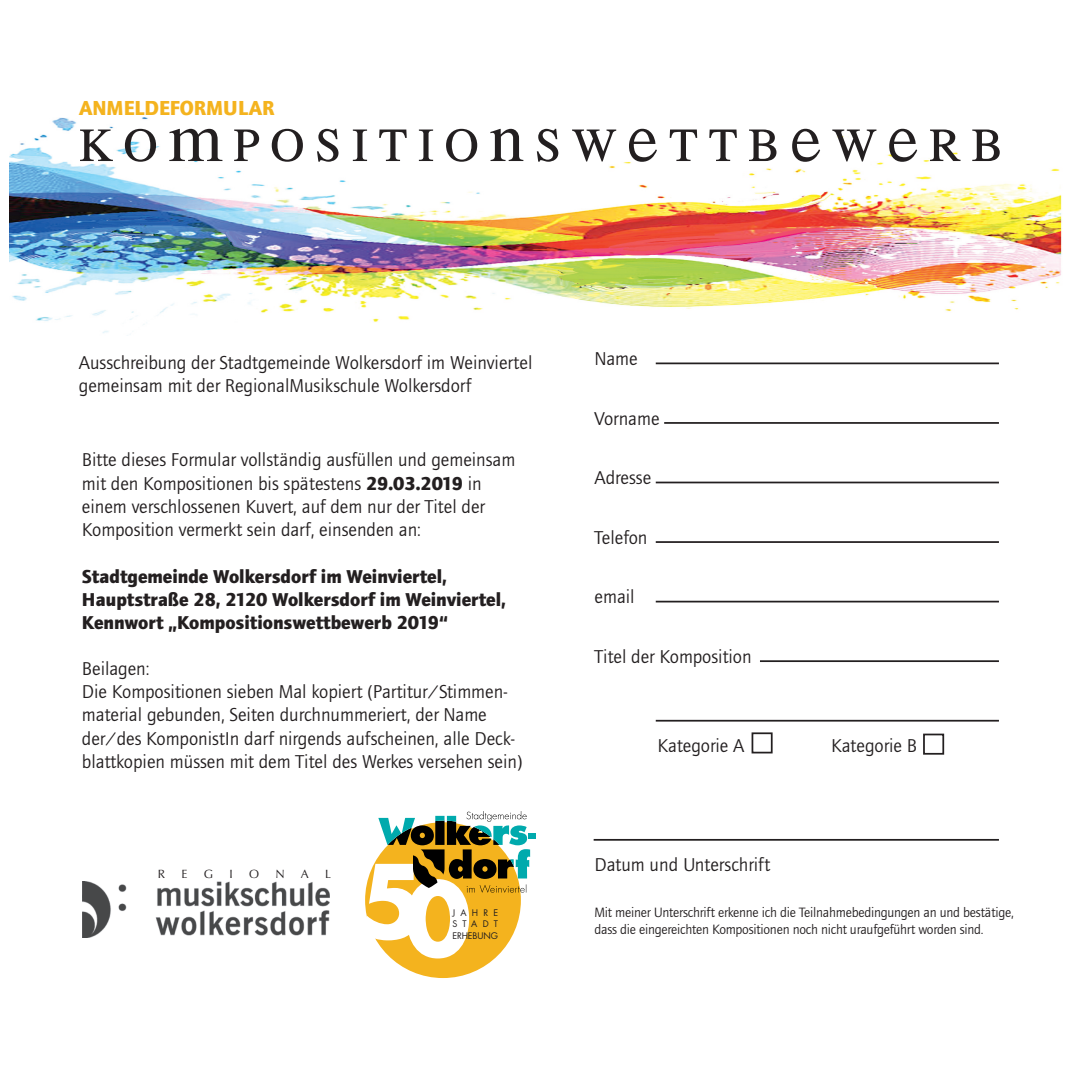
<style>
.page{position:relative;width:1072px;height:1072px;background:#fff}
.page>*{position:absolute;margin:0;border:0;box-sizing:border-box;transform-origin:0 0}
.t1{font:700 97.65px "Futura";color:#fff}
.t2{font:70px "MEAN26 Serif";letter-spacing:.15em;color:#231f20}
.t3{font:700 21px "Foundry Journal";color:#f4b31e}
.t4{font:19.25px/23.1px "Foundry Journal";color:#231f20}
.t5{font:700 19.25px/23.1px "Foundry Journal";color:#231f20}
.t6{font:14px/17.5px "Foundry Journal";letter-spacing:-.015em;color:#231f20}
.t7{font:11.9px "Optima";color:#231f20}
.t8{font:8.92px/11.5px "Futura";letter-spacing:.515em;color:#231f20;text-align:justify}
.s1{font-weight:700}
</style>
<div class="page">
<img style="left:10px;top:117px;width:1052px;height:216px">
<img style="left:82px;top:881px;width:247px;height:57px">
<div style="left:365px;top:822px;width:156px;height:156px;background:#f4b31e;border-radius:50%"></div>
<div style="left:528px;top:833px;width:8px;height:5px;background:#00aaad"></div>
<svg style="left:378px;top:811px;width:152px;height:81px"></svg>
<hr style="left:655px;top:362px;width:343px;height:2px;background:#231f20">
<hr style="left:664px;top:422px;width:334px;height:2px;background:#231f20">
<hr style="left:655px;top:481px;width:343px;height:2px;background:#231f20">
<hr style="left:655px;top:541px;width:343px;height:2px;background:#231f20">
<hr style="left:655px;top:600px;width:343px;height:2px;background:#231f20">
<hr style="left:760px;top:660px;width:238px;height:2px;background:#231f20">
<hr style="left:655px;top:720px;width:343px;height:1px;background:#231f20">
<hr style="left:593px;top:839px;width:405px;height:1px;background:#231f20">
<div style="left:751px;top:732px;width:21px;height:21px;border:2px solid #231f20"></div>
<div style="left:923px;top:733px;width:21px;height:21px;border:2px solid #231f20"></div>
<p class="t3" style="left:79px;top:96px;width:197px">ANMELDEFORMULAR</p>
<h2 class="t2" style="left:78px;top:94px;width:926px">kompositionswettbewerb</h2>
<p class="t4" style="left:79px;top:351px;width:455px">Ausschreibung der Stadtgemeinde Wolkersdorf im Weinviertel gemeinsam mit der RegionalMusikschule Wolkersdorf</p>
<p class="t4" style="left:594px;top:347px;width:45px">Name</p>
<p class="t4" style="left:594px;top:406px;width:67px">Vorname</p>
<p class="t4" style="left:82px;top:448px;width:435px">Bitte dieses Formular vollständig ausfüllen und gemeinsam mit den Kompositionen bis spätestens <span class="s1">29.03.2019</span> in einem verschlossenen Kuvert, auf dem nur der Titel der Komposition vermerkt sein darf, einsenden an:</p>
<p class="t5" style="left:82px;top:564px;width:425px">Stadtgemeinde Wolkersdorf im Weinviertel,<br>Hauptstraße 28, 2120 Wolkersdorf im Weinviertel,<br>Kennwort „Kompositionswettbewerb 2019“</p>
<p class="t4" style="left:82px;top:657px;width:442px">Beilagen:<br>Die Kompositionen sieben Mal kopiert (Partitur/Stimmen&shy;material gebunden, Seiten durchnummeriert, der Name der/des KomponistIn darf nirgends aufscheinen, alle Deck&shy;blattkopien müssen mit dem Titel des Werkes versehen sein)</p>
<p class="t7" style="left:158px;top:867px;width:9px">R</p>
<p class="t7" style="left:181px;top:867px;width:7px">E</p>
<p class="t7" style="left:204px;top:867px;width:11px">G</p>
<p class="t7" style="left:229px;top:867px;width:5px">I</p>
<p class="t7" style="left:249px;top:867px;width:11px">O</p>
<p class="t7" style="left:275px;top:867px;width:11px">N</p>
<p class="t7" style="left:301px;top:867px;width:9px">A</p>
<p class="t7" style="left:325px;top:867px;width:7px">L</p>
<h1 class="t1" style="left:358px;top:842px;width:114px">50</h1>
<p class="t8" style="left:452px;top:906px;width:47px">JAHRE STADT ERHEBUNG</p>
<p class="t4" style="left:594px;top:466px;width:58px">Adresse</p>
<p class="t4" style="left:594px;top:525px;width:54px">Telefon</p>
<p class="t4" style="left:594px;top:585px;width:42px">email</p>
<p class="t4" style="left:594px;top:644px;width:158px">Titel der Komposition</p>
<p class="t4" style="left:657px;top:734px;width:88px">Kategorie A</p>
<p class="t4" style="left:831px;top:734px;width:87px">Kategorie B</p>
<p class="t4" style="left:594px;top:853px;width:177px">Datum und Unterschrift</p>
<p class="t6" style="left:594px;top:903px;width:421px">Mit meiner Unterschrift erkenne ich die Teilnahmebedingungen an und bestätige, dass die eingereichten Kompositionen noch nicht uraufgeführt worden sind.</p>
</div>
